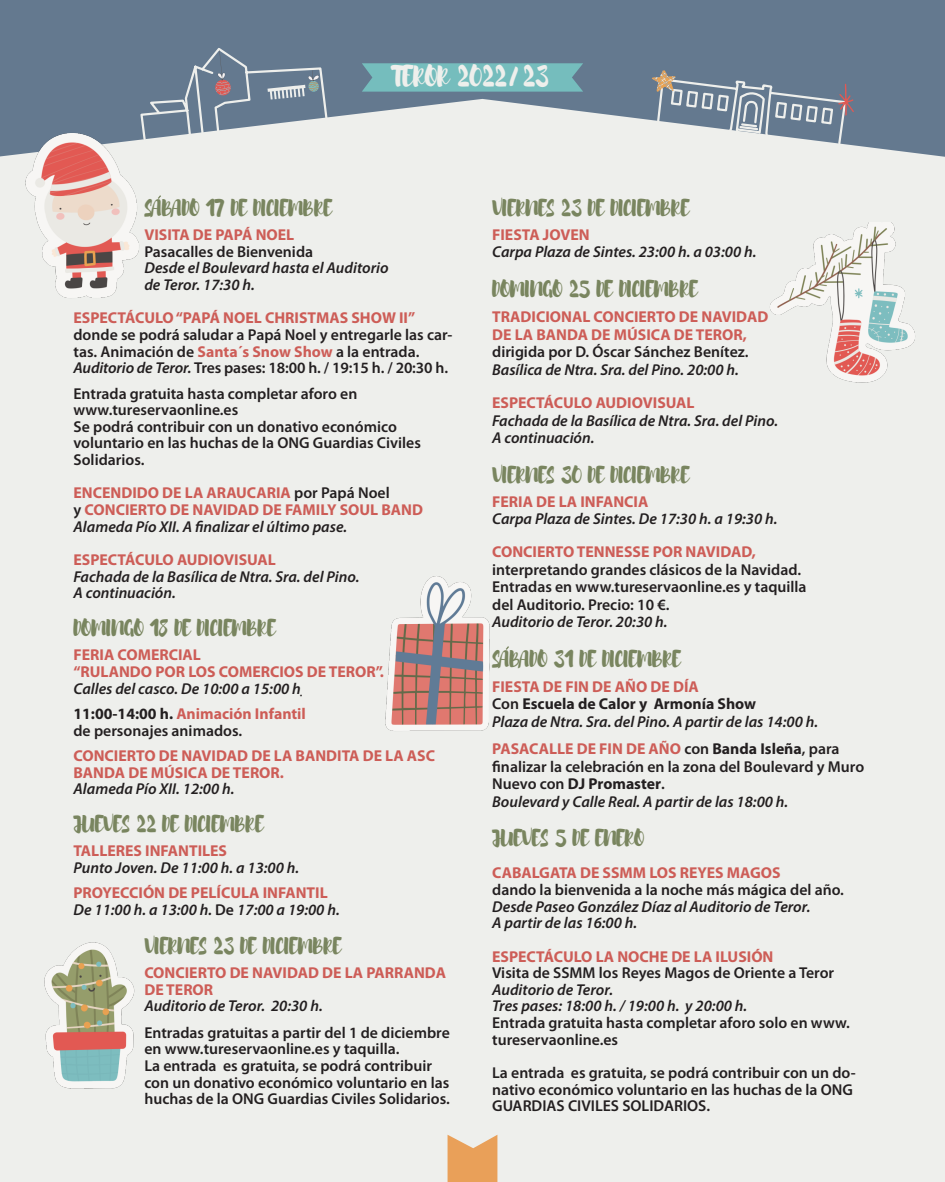
<style>
.page{position:relative;width:945px;height:1182px;background:#fff}
.page>*{position:absolute;margin:0;border:0;box-sizing:border-box;transform-origin:0 0}
.t1{font:26.25px "Brusher";color:#eeefec}
.t2{font:21px "Brusher";color:#79855f}
.t3{font:600 15.75px/16.6px "Myriad Pro";color:#231f20}
.t4{font:italic 600 15.75px "Myriad Pro";color:#231f20}
.t5{font:700 15.75px/16.6px "Myriad Pro";color:#cd5d57}
.t6{font:700 15.75px "Myriad Pro";color:#231f20}
.s1{font-weight:700;color:#cd5d57}
.s2{font-style:italic}
.s3{font-weight:600;color:#231f20}
.s4{color:#231f20}
.s5{font-style:normal}
.s6{font-weight:600}
.s7{font-weight:700}
</style>
<div class="page">
<div style="left:0;top:0;width:944px;height:1181px;background:#eeefec"></div>
<svg style="left:0;top:0;width:945px;height:157px;fill:#64798f"></svg>
<svg style="left:448px;top:1135px;width:49px;height:46px;background:#e9ab6e"></svg>
<img style="left:15px;top:131px;width:129px;height:167px">
<img style="left:385px;top:576px;width:105px;height:155px">
<img style="left:770px;top:222px;width:145px;height:161px">
<img style="left:44px;top:942px;width:91px;height:147px">
<svg style="left:362px;top:63px;width:221px;height:29px;background:#73b8b9"></svg>
<svg style="left:139px;top:46px;width:190px;height:95px"></svg>
<svg style="left:652px;top:70px;width:202px;height:76px"></svg>
<p class="t1" style="left:391px;top:62px;width:159px">TEROR 2022/23</p>
<p class="t2" style="left:144px;top:196px;width:189px">SABADO 17 DE DICIEMBRE</p>
<p class="t5" style="left:144px;top:226px;width:151px">VISITA DE PAPÁ NOEL</p>
<p class="t3" style="left:144px;top:243px;width:170px">Pasacalles de Bienvenida</p>
<p class="t4" style="left:144px;top:258px;width:246px">Desde el Boulevard hasta el Auditorio</p>
<p class="t4" style="left:144px;top:274px;width:112px">de Teror. 17:30 h.</p>
<p class="t5" style="left:74px;top:309px;width:343px">ESPECTÁCULO “PAPÁ NOEL CHRISTMAS SHOW II”</p>
<p class="t3" style="left:74px;top:326px;width:381px">donde se podrá saludar a Papá Noel y entregarle las car&shy;tas. Animación de <span class="s1">Santa´s Snow Show</span> a la entrada.</p>
<p class="t3" style="left:74px;top:359px;width:376px"><span class="s2">Auditorio de Teror.</span> Tres pases: 18:00 h. / 19:15 h. / 20:30 h.</p>
<p class="t3" style="left:74px;top:384px;width:285px">Entrada gratuita hasta completar aforo en</p>
<p class="t3" style="left:74px;top:401px;width:166px">www.tureservaonline.es</p>
<p class="t3" style="left:74px;top:418px;width:325px">Se podrá contribuir con un donativo económico</p>
<p class="t3" style="left:74px;top:434px;width:349px">voluntario en las huchas de la ONG Guardias Civiles</p>
<p class="t3" style="left:74px;top:451px;width:73px">Solidarios.</p>
<p class="t5" style="left:74px;top:484px;width:318px">ENCENDIDO DE LA ARAUCARIA <span class="s3">por Papá Noel</span></p>
<p class="t5" style="left:74px;top:501px;width:351px"><span class="s3">y</span> CONCIERTO DE NAVIDAD DE FAMILY SOUL BAND</p>
<p class="t4" style="left:74px;top:516px;width:275px">Alameda Pío XII. A finalizar el último pase.</p>
<p class="t5" style="left:74px;top:550px;width:204px">ESPECTÁCULO AUDIOVISUAL</p>
<p class="t4" style="left:74px;top:566px;width:287px">Fachada de la Basílica de Ntra. Sra. del Pino.</p>
<p class="t4" style="left:74px;top:582px;width:104px">A continuación.</p>
<p class="t2" style="left:74px;top:616px;width:204px">DOMINGO 18 DE DICIEMBRE</p>
<p class="t5" style="left:74px;top:646px;width:129px">FERIA COMERCIAL</p>
<p class="t5" style="left:74px;top:662px;width:312px">“RULANDO POR LOS COMERCIOS DE TEROR”.</p>
<p class="t4" style="left:74px;top:678px;width:231px">Calles del casco. De 10:00 a 15:00 h.</p>
<p class="t5" style="left:74px;top:704px;width:234px"><span class="s4">11:00-14:00 h.</span> Animación Infantil</p>
<p class="t3" style="left:74px;top:721px;width:170px">de personajes animados.</p>
<p class="t5" style="left:74px;top:746px;width:363px">CONCIERTO DE NAVIDAD DE LA BANDITA DE LA ASC<br>BANDA DE MÚSICA DE TEROR.</p>
<p class="t4" style="left:74px;top:778px;width:163px">Alameda Pío XII. 12:00 h.</p>
<p class="t2" style="left:74px;top:812px;width:192px">JUEVES 22 DE DICIEMBRE</p>
<p class="t5" style="left:74px;top:842px;width:155px">TALLERES INFANTILES</p>
<p class="t4" style="left:74px;top:857px;width:227px">Punto Joven. De 11:00 h. a 13:00 h.</p>
<p class="t5" style="left:74px;top:884px;width:256px">PROYECCIÓN DE PELÍCULA INFANTIL</p>
<p class="t4" style="left:74px;top:899px;width:268px">De 11:00 h. a 13:00 h. <span class="s5">De</span> 17:00 a 19:00 h.</p>
<p class="t2" style="left:144px;top:933px;width:198px">VIERNES 23 DE DICIEMBRE</p>
<p class="t5" style="left:144px;top:963px;width:303px">CONCIERTO DE NAVIDAD DE LA PARRANDA<br>DE TEROR</p>
<p class="t4" style="left:144px;top:995px;width:180px">Auditorio de Teror. 20:30 h.</p>
<p class="t3" style="left:144px;top:1023px;width:307px">Entradas gratuitas a partir del 1 de diciembre</p>
<p class="t3" style="left:144px;top:1040px;width:257px">en www.tureservaonline.es y taquilla.</p>
<p class="t3" style="left:144px;top:1056px;width:307px">La entrada es gratuita, se podrá contribuir con un donativo económico voluntario en las huchas de la ONG Guardias Civiles Solidarios.</p>
<p class="t2" style="left:492px;top:196px;width:198px">VIERNES 23 DE DICIEMBRE</p>
<p class="t5" style="left:492px;top:226px;width:99px">FIESTA JOVEN</p>
<p class="t4" style="left:492px;top:241px;width:266px">Carpa Plaza de Sintes. 23:00 h. a 03:00 h.</p>
<p class="t2" style="left:492px;top:277px;width:207px">DOMINGO 25 DE DICIEMBRE</p>
<p class="t5" style="left:492px;top:308px;width:278px">TRADICIONAL CONCIERTO DE NAVIDAD</p>
<p class="t5" style="left:492px;top:326px;width:256px">DE LA BANDA DE MÚSICA DE TEROR,</p>
<p class="t3" style="left:492px;top:343px;width:258px">dirigida por D. Óscar Sánchez Benítez.</p>
<p class="t4" style="left:492px;top:359px;width:248px">Basílica de Ntra. Sra. del Pino. 20:00 h.</p>
<p class="t5" style="left:492px;top:394px;width:204px">ESPECTÁCULO AUDIOVISUAL</p>
<p class="t4" style="left:492px;top:410px;width:287px">Fachada de la Basílica de Ntra. Sra. del Pino.</p>
<p class="t4" style="left:492px;top:428px;width:104px">A continuación.</p>
<p class="t2" style="left:492px;top:463px;width:198px">VIERNES 30 DE DICIEMBRE</p>
<p class="t5" style="left:492px;top:493px;width:158px">FERIA DE LA INFANCIA</p>
<p class="t4" style="left:492px;top:508px;width:287px">Carpa Plaza de Sintes. De 17:30 h. a 19:30 h.</p>
<p class="t5" style="left:492px;top:543px;width:265px">CONCIERTO TENNESSE POR NAVIDAD,</p>
<p class="t3" style="left:492px;top:560px;width:310px">interpretando grandes clásicos de la Navidad.</p>
<p class="t3" style="left:492px;top:578px;width:316px">Entradas en www.tureservaonline.es y taquilla</p>
<p class="t3" style="left:492px;top:595px;width:179px">del Auditorio. Precio: 10 €.</p>
<p class="t4" style="left:492px;top:611px;width:177px">Auditorio de Teror. 20:30 h.</p>
<p class="t2" style="left:492px;top:646px;width:190px">SABADO 31 DE DICIEMBRE</p>
<p class="t5" style="left:492px;top:677px;width:208px">FIESTA DE FIN DE AÑO DE DÍA</p>
<p class="t6" style="left:492px;top:693px;width:265px"><span class="s6">Con</span> Escuela de Calor y Armonía Show</p>
<p class="t4" style="left:492px;top:711px;width:327px">Plaza de Ntra. Sra. del Pino. A partir de las 14:00 h.</p>
<p class="t5" style="left:492px;top:739px;width:349px">PASACALLE DE FIN DE AÑO <span class="s3">con</span> <span class="s4">Banda Isleña</span><span class="s3">, para</span></p>
<p class="t3" style="left:492px;top:757px;width:374px;line-height:17.5px">finalizar la celebración en la zona del Boulevard y Muro<br>Nuevo con <span class="s7">DJ Promaster</span>.</p>
<p class="t4" style="left:492px;top:791px;width:298px">Boulevard y Calle Real. A partir de las 18:00 h.</p>
<p class="t2" style="left:492px;top:826px;width:153px">JUEVES 5 DE ENERO</p>
<p class="t5" style="left:492px;top:864px;width:290px">CABALGATA DE SSMM LOS REYES MAGOS</p>
<p class="t3" style="left:492px;top:880px;width:353px">dando la bienvenida a la noche más mágica del año.</p>
<p class="t4" style="left:492px;top:896px;width:320px">Desde Paseo González Díaz al Auditorio de Teror.</p>
<p class="t4" style="left:492px;top:912px;width:147px">A partir de las 16:00 h.</p>
<p class="t5" style="left:492px;top:947px;width:283px">ESPECTÁCULO LA NOCHE DE LA ILUSIÓN</p>
<p class="t3" style="left:492px;top:964px;width:343px">Visita de SSMM los Reyes Magos de Oriente a Teror</p>
<p class="t4" style="left:492px;top:979px;width:122px">Auditorio de Teror.</p>
<p class="t4" style="left:492px;top:995px;width:257px">Tres pases: 18:00 h. / 19:00 h. y 20:00 h.</p>
<p class="t3" style="left:492px;top:1013px;width:359px">Entrada gratuita hasta completar aforo solo en www. tureservaonline.es</p>
<p class="t3" style="left:492px;top:1063px;width:365px">La entrada es gratuita, se podrá contribuir con un do&shy;nativo económico voluntario en las huchas de la ONG<br>GUARDIAS CIVILES SOLIDARIOS.</p>
</div>
